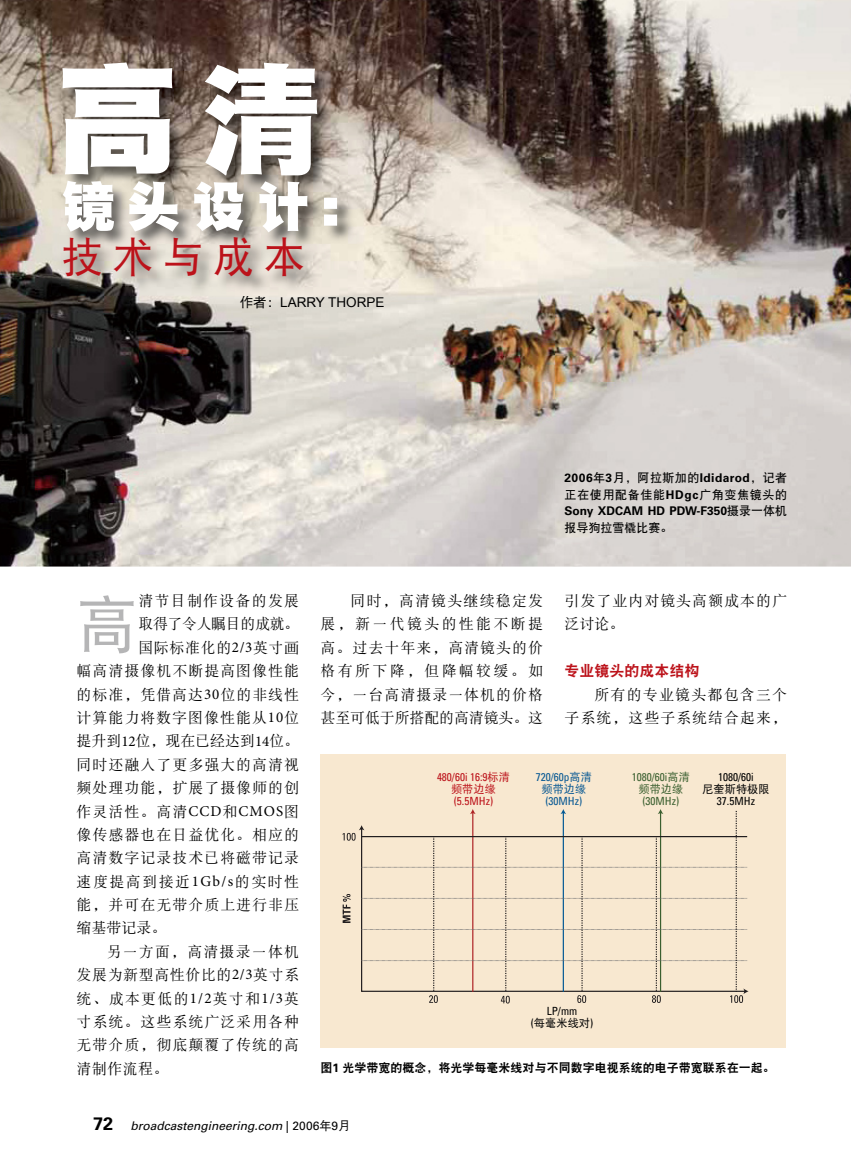
<style>
.page{position:relative;width:851px;height:1161px;background:#fff}
.page>*{position:absolute;margin:0;border:0;box-sizing:border-box;transform-origin:0 0}
.t1{font:120px "DF Hei W12";color:#fff}
.t2{font:61.8px "DF Hei W5";color:#b5b5b6}
.t3{font:54px "DF Hei W12";color:#fff}
.t4{font:42px "DF Hei W5";letter-spacing:.2em;color:#bc121a}
.t5{font:700 18px "Univers LT Std";color:#000}
.t6{font:15px/23.4px "DF Song W5";letter-spacing:.065em;color:#000;text-align:justify}
.t7{font:15px "DF Song W5";letter-spacing:-.005em;color:#000}
.t8{font:15px "DF Song W5";letter-spacing:.095em;color:#000}
.t9{font:15px "DF Song W5";letter-spacing:.035em;color:#000}
.t10{font:15px "DF Song W5";letter-spacing:.04em;color:#000}
.t11{font:15px "DF Song W5";letter-spacing:-.03em;color:#000}
.t12{font:15px "DF Hei W9";color:#bc121a}
.t13{font:13.5px "Arial";color:#000}
.t14{font:12px "DF Hei W9";color:#000}
.t15{font:italic 12px "Univers LT Std";color:#000}
.t16{font:700 12px "Univers LT Std";letter-spacing:.035em;color:#000}
.t17{font:700 12px "Univers LT Std";color:#000}
.t18{font:12px "DF Hei W7";letter-spacing:.055em;color:#000}
.t19{font:12px "DF Hei W7";color:#000}
.t20{font:condensed 11.25px "Univers LT Std";color:#bc121a}
.t21{font:condensed 11.25px "Univers LT Std";color:#000}
.t22{font:condensed 11.25px "Univers LT Std";color:#3a5f2f}
.t23{font:condensed 11.25px "Univers LT Std";color:#075893}
.t24{font:11.25px "DF Hei W5";color:#000}
.t25{font:11.25px "DF Hei W5";color:#3a5f2f}
.t26{font:11.25px "DF Hei W5";color:#075893}
.t27{font:11.25px "DF Hei W5";color:#bc121a}
.s1{font-family:"Univers LT Std X Black"}
.s2{font-family:"DF Hei W5"}
.s3{font-family:"DF Hei W7";font-weight:400}
.s4{font-family:"Univers LT Std";font-weight:700}
.s5{font-family:"Minion Pro"}
.s6{font-family:"DF Hei W5";font-stretch:normal}
.s7{font-family:"Univers LT Std";font-stretch:condensed}
.s8{font-style:normal}
.s9{font-family:"DF Hei W5";font-style:normal}
</style>
<div class="page">
<img style="left:0;top:0;width:850px;height:567px">
<div style="left:320px;top:754px;width:466px;height:294px;background:#f8e8d0"></div>
<svg style="left:342px;top:809px;width:406px;height:194px"></svg>
<img style="left:60px;top:60px;width:297px;height:235px">
<h1 class="t1" style="left:57px;top:59px;width:265px">高清</h1>
<h3 class="t3" style="left:62px;top:179px;width:280px">镜头设计<span class="s1">:</span></h3>
<h3 class="t4" style="left:62px;top:236px;width:245px">技术与成本</h3>
<p class="t13" style="left:240px;top:294px;width:146px"><span class="s2">作者：</span>LARRY THORPE</p>
<p class="t16" style="left:564px;top:471px;width:224px">2006<span class="s3">年</span>3<span class="s3">月，阿拉斯加的</span>Ididarod<span class="s3">，记者</span></p>
<p class="t18" style="left:564px;top:488px;width:224px">正在使用配备佳能<span class="s4">HDgc</span>广角变焦镜头的</p>
<p class="t17" style="left:564px;top:504px;width:224px">Sony XDCAM HD PDW-F350<span class="s3">摄录一体机</span></p>
<p class="t19" style="left:564px;top:521px;width:109px">报导狗拉雪橇比赛。</p>
<h2 class="t2" style="left:77px;top:593px;width:63px">高</h2>
<p class="t6" style="left:138px;top:589px;width:162px">清节目制作设备的发展</p>
<p class="t11" style="left:138px;top:617px;width:162px">取得了令人瞩目的成就。</p>
<p class="t10" style="left:138px;top:640px;width:162px">国际标准化的<span class="s5">2/3</span>英寸画</p>
<p class="t6" style="left:77px;top:659px;width:224px">幅高清摄像机不断提高图像性能</p>
<p class="t6" style="left:77px;top:682px;width:224px">的标准，凭借高达<span class="s5">30</span>位的非线性</p>
<p class="t6" style="left:77px;top:706px;width:224px">计算能力将数字图像性能从<span class="s5">10</span>位</p>
<p class="t7" style="left:77px;top:733px;width:224px">提升到<span class="s5">12</span>位，现在已经达到<span class="s5">14</span>位。</p>
<p class="t6" style="left:77px;top:753px;width:224px">同时还融入了更多强大的高清视</p>
<p class="t6" style="left:77px;top:776px;width:224px">频处理功能，扩展了摄像师的创</p>
<p class="t6" style="left:77px;top:799px;width:224px">作灵活性。高清<span class="s5">CCD</span>和<span class="s5">CMOS</span>图</p>
<p class="t6" style="left:77px;top:823px;width:224px">像传感器也在日益优化。相应的</p>
<p class="t6" style="left:77px;top:846px;width:224px">高清数字记录技术已将磁带记录</p>
<p class="t8" style="left:77px;top:874px;width:224px">速度提高到接近<span class="s5">1Gb/s</span>的实时性</p>
<p class="t6" style="left:77px;top:893px;width:224px">能，并可在无带介质上进行非压</p>
<p class="t6" style="left:77px;top:916px;width:91px">缩基带记录。</p>
<p class="t6" style="left:107px;top:940px;width:194px">另一方面，高清摄录一体机</p>
<p class="t9" style="left:77px;top:967px;width:224px">发展为新型高性价比的<span class="s5">2/3</span>英寸系</p>
<p class="t6" style="left:77px;top:987px;width:224px">统、成本更低的<span class="s5">1/2</span>英寸和<span class="s5">1/3</span>英</p>
<p class="t6" style="left:77px;top:1010px;width:224px">寸系统。这些系统广泛采用各种</p>
<p class="t6" style="left:77px;top:1033px;width:224px">无带介质，彻底颠覆了传统的高</p>
<p class="t6" style="left:77px;top:1057px;width:93px">清制作流程。</p>
<p class="t6" style="left:320px;top:589px;width:224px;text-indent:30px">同时，高清镜头继续稳定发展，新一代镜头的性能不断提高。过去十年来，高清镜头的价格有所下降，但降幅较缓。如今，一台高清摄录一体机的价格甚至可低于所搭配的高清镜头。这</p>
<p class="t6" style="left:564px;top:589px;width:224px">引发了业内对镜头高额成本的广泛讨论。</p>
<p class="t12" style="left:564px;top:663px;width:136px">专业镜头的成本结构</p>
<p class="t6" style="left:564px;top:682px;width:224px;text-align:right">所有的专业镜头都包含三个<br>子系统，这些子系统结合起来，</p>
<p class="t20" style="left:437px;top:770px;width:75px">480/60i 16:9<span class="s6">标清</span></p>
<p class="t27" style="left:451px;top:784px;width:46px">频带边缘</p>
<p class="t20" style="left:454px;top:794px;width:41px">(5.5MHz)</p>
<p class="t23" style="left:535px;top:770px;width:58px">720/60p<span class="s6">高清</span></p>
<p class="t26" style="left:541px;top:784px;width:46px">频带边缘</p>
<p class="t23" style="left:545px;top:794px;width:38px">(30MHz)</p>
<p class="t22" style="left:631px;top:770px;width:60px">1080/60i<span class="s6">高清</span></p>
<p class="t25" style="left:638px;top:784px;width:46px">频带边缘</p>
<p class="t22" style="left:642px;top:794px;width:38px">(30MHz)</p>
<p class="t21" style="left:718px;top:770px;width:37px">1080/60i</p>
<p class="t24" style="left:702px;top:784px;width:69px">尼奎斯特极限</p>
<p class="t21" style="left:717px;top:794px;width:40px">37.5MHz</p>
<p class="t21" style="left:546px;top:1004px;width:32px">LP/mm</p>
<p class="t24" style="left:530px;top:1017px;width:64px"><span class="s7">(</span>每毫米线对<span class="s7">)</span></p>
<p class="t14" style="left:320px;top:1062px;width:456px">图<span class="s4">1</span> 光学带宽的概念，将光学每毫米线对与不同数字电视系统的电子带宽联系在一起。</p>
<p class="t5" style="left:93px;top:1113px;width:22px">72</p>
<p class="t15" style="left:130px;top:1118px;width:221px">broadcastengineering.com <span class="s8">| 2006</span><span class="s9">年</span><span class="s8">9</span><span class="s9">月</span></p>
</div>
